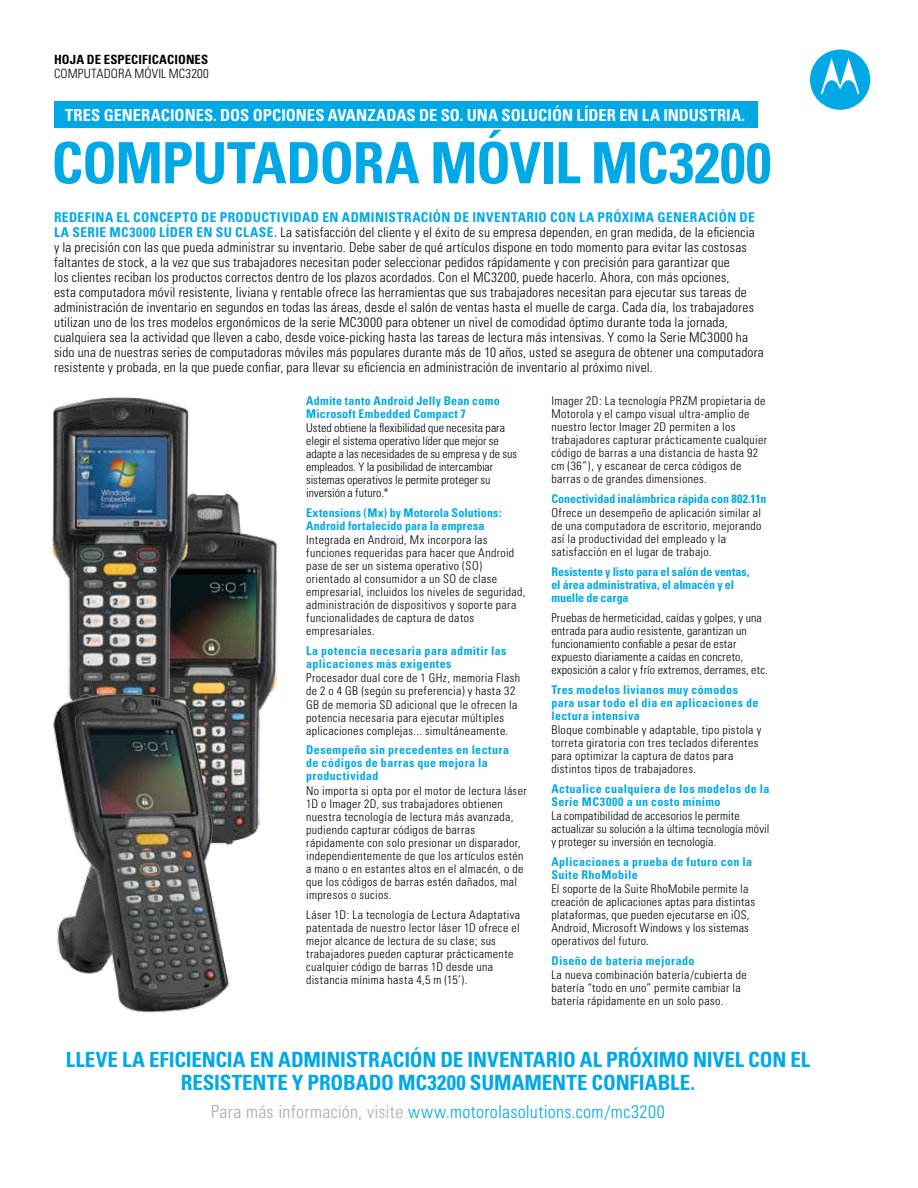
<style>
.page{position:relative;width:918px;height:1188px;background:#fff}
.page>*{position:absolute;margin:0;border:0;box-sizing:border-box;transform-origin:0 0}
.t1{font:700 condensed 57px "Univers";letter-spacing:-.015em;color:#00a9e5}
.t2{font:700 condensed 21px/22.5px "Univers";letter-spacing:-.005em;color:#00a9e5;text-align:center}
.t3{font:300 condensed 18px "Univers";letter-spacing:.02em;color:#00a9e5}
.t4{font:700 condensed 16.5px "Univers";color:#fff}
.t5{font:300 condensed 13.5px/15px "Univers";letter-spacing:.015em;color:#000}
.t6{font:700 condensed 12.75px "Univers";letter-spacing:.01em;color:#000}
.t7{font:300 condensed 12.75px "Univers";letter-spacing:.015em;color:#000}
.t8{font:300 condensed 12px/13px "Univers";letter-spacing:.025em;color:#000}
.t9{font:700 condensed 12px/13px "Univers";letter-spacing:.025em;color:#00a9e5}
.t10{font:300 condensed 12px/13px "Univers";color:#000}
.t11{font:700 condensed 12px/13px "Univers";letter-spacing:-.005em;color:#00a9e5}
.t12{font:700 condensed 12px/13px "Univers";letter-spacing:.005em;color:#00a9e5}
.s1{font-weight:700;color:#00a9e5}
.s2{color:#afa9a6}
</style>
<div class="page">
<img style="left:213px;top:493px;width:64px;height:349px">
<div style="left:810px;top:50px;width:60px;height:60px;background:#00a9e5;border-radius:50%"></div>
<svg style="left:821px;top:58px;width:39px;height:36px"></svg>
<div style="left:54px;top:101px;width:704px;height:27px;background:#00a9e5"></div>
<img style="left:52px;top:397px;width:161px;height:278px">
<img style="left:53px;top:675px;width:183px;height:338px">
<p class="t6" style="left:54px;top:52px;width:156px">HOJA DE ESPECIFICACIONES</p>
<p class="t7" style="left:54px;top:66px;width:156px">COMPUTADORA MÓVIL MC3200</p>
<h3 class="t4" style="left:65px;top:105px;width:682px">TRES GENERACIONES. DOS OPCIONES AVANZADAS DE SO. UNA SOLUCIÓN LÍDER EN LA INDUSTRIA.</h3>
<h1 class="t1" style="left:51px;top:128px;width:721px">COMPUTADORA MÓVIL MC3200</h1>
<p class="t5" style="left:54px;top:210px;width:711px"><span class="s1">REDEFINA EL CONCEPTO DE PRODUCTIVIDAD EN ADMINISTRACIÓN DE INVENTARIO CON LA PRÓXIMA GENERACIÓN DE LA SERIE MC3000 LÍDER EN SU CLASE.</span> La satisfacción del cliente y el éxito de su empresa dependen, en gran medida, de la eficiencia<br>y la precisión con las que pueda administrar su inventario. Debe saber de qué artículos dispone en todo momento para evitar las costosas faltantes de stock, a la vez que sus trabajadores necesitan poder seleccionar pedidos rápidamente y con precisión para garantizar que<br>los clientes reciban los productos correctos dentro de los plazos acordados. Con el MC3200, puede hacerlo. Ahora, con más opciones,<br>esta computadora móvil resistente, liviana y rentable ofrece las herramientas que sus trabajadores necesitan para ejecutar sus tareas de administración de inventario en segundos en todas las áreas, desde el salón de ventas hasta el muelle de carga. Cada día, los trabajadores utilizan uno de los tres modelos ergonómicos de la serie MC3000 para obtener un nivel de comodidad óptimo durante toda la jornada, cualquiera sea la actividad que lleven a cabo, desde voice-picking hasta las tareas de lectura más intensivas. Y como la Serie MC3000 ha sido una de nuestras series de computadoras móviles más populares durante más de 10 años, usted se asegura de obtener una computadora resistente y probada, en la que puede confiar, para llevar su eficiencia en administración de inventario al próximo nivel.</p>
<p class="t9" style="left:306px;top:394px;width:195px">Admite tanto Android Jelly Bean como<br>Microsoft Embedded Compact 7</p>
<p class="t10" style="left:306px;top:421px;width:212px">Usted obtiene la flexibilidad que necesita para elegir el sistema operativo líder que mejor se adapte a las necesidades de su empresa y de sus empleados. Y la posibilidad de intercambiar sistemas operativos le permite proteger su inversión a futuro.*</p>
<p class="t12" style="left:306px;top:506px;width:197px">Extensions (Mx) by Motorola Solutions:<br>Android fortalecido para la empresa</p>
<p class="t8" style="left:306px;top:533px;width:221px">Integrada en Android, Mx incorpora las funciones requeridas para hacer que Android pase de ser un sistema operativo (SO) orientado al consumidor a un SO de clase empresarial, incluidos los niveles de seguridad, administración de dispositivos y soporte para funcionalidades de captura de datos empresariales.</p>
<p class="t9" style="left:306px;top:644px;width:202px">La potencia necesaria para admitir las aplicaciones más exigentes</p>
<p class="t8" style="left:306px;top:672px;width:215px">Procesador dual core de 1 GHz, memoria Flash de 2 o 4 GB (según su preferencia) y hasta 32<br>GB de memoria SD adicional que le ofrecen la potencia necesaria para ejecutar múltiples aplicaciones complejas... simultáneamente.</p>
<p class="t9" style="left:306px;top:744px;width:204px">Desempeño sin precedentes en lectura de códigos de barras que mejora la productividad</p>
<p class="t8" style="left:306px;top:784px;width:222px">No importa si opta por el motor de lectura láser 1D o Imager 2D, sus trabajadores obtienen nuestra tecnología de lectura más avanzada, pudiendo capturar códigos de barras rápidamente con solo presionar un disparador, independientemente de que los artículos estén a mano o en estantes altos en el almacén, o de que los códigos de barras estén dañados, mal impresos o sucios.</p>
<p class="t8" style="left:306px;top:908px;width:216px">Láser 1D: La tecnología de Lectura Adaptativa patentada de nuestro lector láser 1D ofrece el mejor alcance de lectura de su clase; sus trabajadores pueden capturar prácticamente cualquier código de barras 1D desde una distancia mínima hasta 4,5 m (15’).</p>
<p class="t8" style="left:551px;top:394px;width:217px">Imager 2D: La tecnología PRZM propietaria de Motorola y el campo visual ultra-amplio de nuestro lector Imager 2D permiten a los trabajadores capturar prácticamente cualquier código de barras a una distancia de hasta 92 cm (36”), y escanear de cerca códigos de barras o de grandes dimensiones.</p>
<p class="t11" style="left:551px;top:492px;width:217px">Conectividad inalámbrica rápida con 802.11n</p>
<p class="t8" style="left:551px;top:506px;width:212px">Ofrece un desempeño de aplicación similar al de una computadora de escritorio, mejorando así la productividad del empleado y la satisfacción en el lugar de trabajo.</p>
<p class="t11" style="left:551px;top:565px;width:200px">Resistente y listo para el salón de ventas, el área administrativa, el almacén y el muelle de carga</p>
<p class="t8" style="left:551px;top:611px;width:218px">Pruebas de hermeticidad, caídas y golpes, y una entrada para audio resistente, garantizan un funcionamiento confiable a pesar de estar expuesto diariamente a caídas en concreto, exposición a calor y frío extremos, derrames, etc.</p>
<p class="t9" style="left:551px;top:683px;width:209px">Tres modelos livianos muy cómodos para usar todo el día en aplicaciones de lectura intensiva</p>
<p class="t8" style="left:551px;top:723px;width:211px">Bloque combinable y adaptable, tipo pistola y torreta giratoria con tres teclados diferentes para optimizar la captura de datos para distintos tipos de trabajadores.</p>
<p class="t9" style="left:551px;top:782px;width:220px">Actualice cualquiera de los modelos de la<br>Serie MC3000 a un costo mínimo</p>
<p class="t8" style="left:551px;top:809px;width:220px">La compatibilidad de accesorios le permite actualizar su solución a la última tecnología móvil y proteger su inversión en tecnología.</p>
<p class="t9" style="left:551px;top:855px;width:202px">Aplicaciones a prueba de futuro con la<br>Suite RhoMobile</p>
<p class="t8" style="left:551px;top:882px;width:205px">El soporte de la Suite RhoMobile permite la creación de aplicaciones aptas para distintas plataformas, que pueden ejecutarse en iOS, Android, Microsoft Windows y los sistemas operativos del futuro.</p>
<p class="t9" style="left:551px;top:954px;width:145px">Diseño de batería mejorado</p>
<p class="t8" style="left:551px;top:968px;width:197px">La nueva combinación batería/cubierta de batería “todo en uno” permite cambiar la batería rápidamente en un solo paso.</p>
<h2 class="t2" style="left:66px;top:1049px;width:746px">LLEVE LA EFICIENCIA EN ADMINISTRACIÓN DE INVENTARIO AL PRÓXIMO NIVEL CON EL<br>RESISTENTE Y PROBADO MC3200 SUMAMENTE CONFIABLE.</h2>
<h3 class="t3" style="left:211px;top:1101px;width:455px"><span class="s2">Para más información, visite</span> www.motorolasolutions.com/mc3200</h3>
</div>
